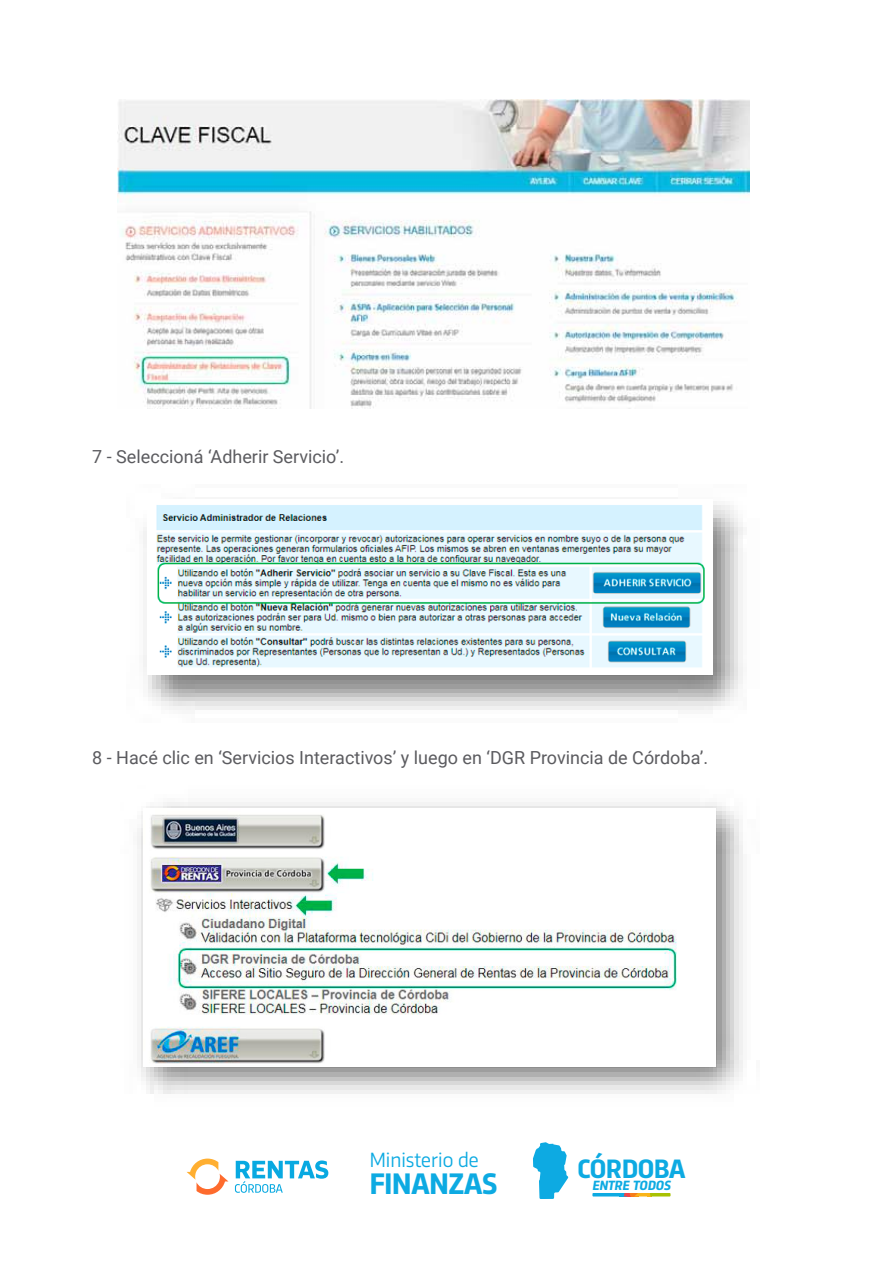
<style>
.page{position:relative;width:893px;height:1263px;background:#fff}
.page>*{position:absolute;margin:0;border:0;box-sizing:border-box;transform-origin:0 0}
.t1{font:700 31.2px "Trasandina";letter-spacing:-.025em;color:#0daae2}
.t2{font:700 27.9px "Trasandina";letter-spacing:-.025em;color:#0daae2}
.t3{font:21.6px "Trasandina";letter-spacing:-.025em;color:#0daae2}
.t4{font:18px "Roboto";color:#5b5b5f}
.t5{font:italic 700 14.1px "Trasandina";letter-spacing:.005em;color:#0daae2}
</style>
<div class="page">
<img style="left:118px;top:100px;width:632px;height:309px">
<img style="left:143px;top:501px;width:600px;height:209px">
<img style="left:147px;top:501px;width:566px;height:174px">
<img style="left:137px;top:802px;width:606px;height:292px">
<img style="left:144px;top:808px;width:572px;height:258px">
<svg style="left:533px;top:1142px;width:35px;height:57px"></svg>
<svg style="left:592px;top:1193px;width:78px;height:3px"></svg>
<svg style="left:187px;top:1158px;width:41px;height:37px"></svg>
<svg style="left:235px;top:1160px;width:93px;height:33px"></svg>
<p class="t4" style="left:92px;top:444px;width:253px">7 - Seleccioná ‘Adherir Servicio’.</p>
<p class="t4" style="left:92px;top:744px;width:617px">8 - Hacé clic en ‘Servicios Interactivos’ y luego en ‘DGR Provincia de Córdoba’.</p>
<p class="t3" style="left:369px;top:1143px;width:111px">Ministerio de</p>
<h2 class="t2" style="left:577px;top:1148px;width:110px">CÓRDOBA</h2>
<h1 class="t1" style="left:369px;top:1160px;width:130px">FINANZAS</h1>
<p class="t5" style="left:592px;top:1175px;width:80px">ENTRE TODOS</p>
</div>
